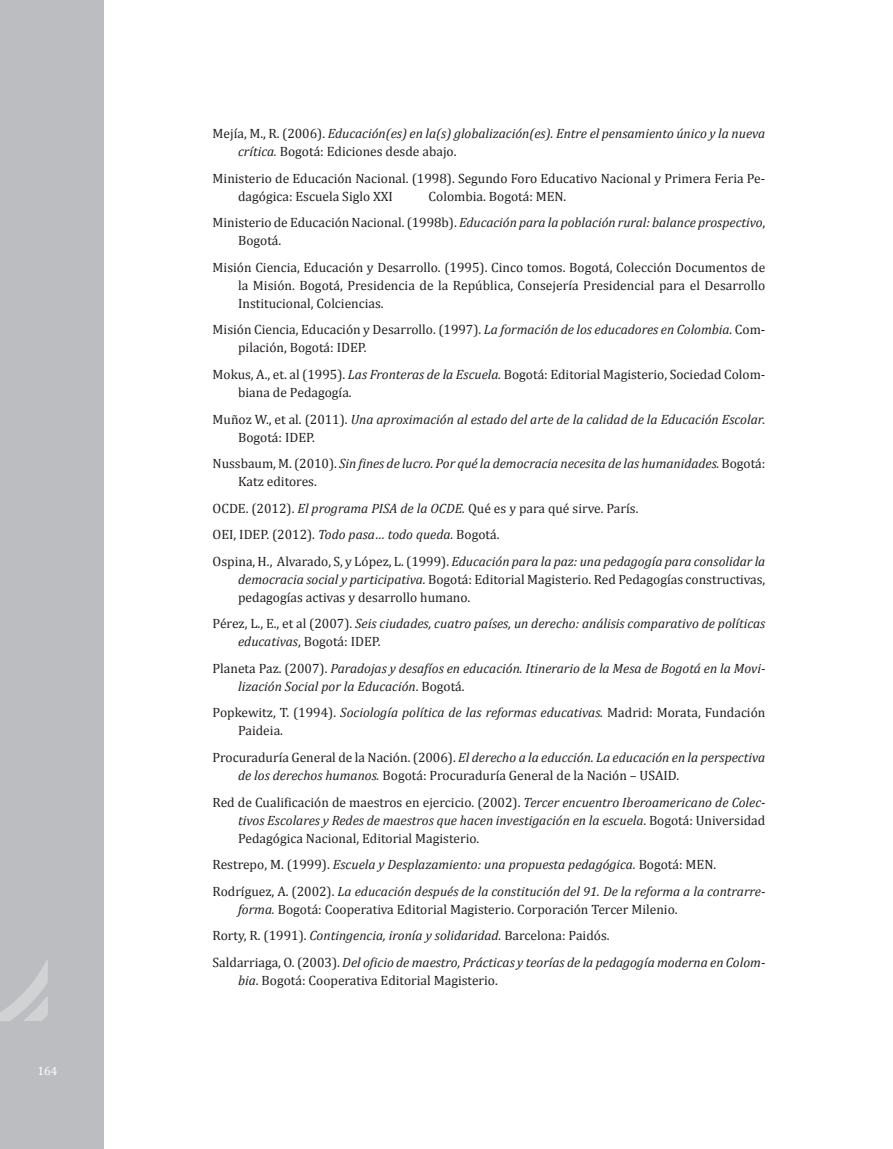
<style>
.page{position:relative;width:893px;height:1149px;background:#fff}
.page>*{position:absolute;margin:0;border:0;box-sizing:border-box;transform-origin:0 0}
.Bibliografía{font:13.5px/18px "Cambria";color:#231f20}
.Bibliografía-2{font:italic 13.5px/18px "Cambria";color:#231f20}
.t1{font:12px "Cambria";color:#fff}
.s1{font-style:normal}
.s2{font-style:italic}
</style>
<div class="page">
<div style="left:0;top:0;width:104px;height:1148px;background:#bcbdc0"></div>
<svg style="left:0;top:960px;width:48px;height:60px"></svg>
<p class="t1" style="left:37px;top:1063px;width:21px">164</p>
<p class="Bibliografía-2" style="left:238px;top:124px;width:529px;text-indent:-26px"><span class="s1">Mejía, M., R. (2006).</span> Educación(es) en la(s) globalización(es). Entre el pensamiento único y la nueva crítica. <span class="s1">Bogotá: Ediciones desde abajo.</span></p>
<p class="Bibliografía" style="left:238px;top:169px;width:529px;text-indent:-26px">Ministerio de Educación Nacional. (1998). Segundo Foro Educativo Nacional y Primera Feria Pe&shy;dagógica: Escuela Siglo XXI</p>
<p class="Bibliografía" style="left:429px;top:187px;width:139px">Colombia. Bogotá: MEN.</p>
<p class="Bibliografía-2" style="left:238px;top:213px;width:529px;text-indent:-26px"><span class="s1">Ministerio de Educación Nacional. (1998b).</span> Educación para la población rural: balance prospectivo<span class="s1">,<br>Bogotá.</span></p>
<p class="Bibliografía" style="left:238px;top:258px;width:529px;text-align:justify;text-indent:-26px">Misión Ciencia, Educación y Desarrollo. (1995). Cinco tomos. Bogotá, Colección Documentos de la Misión. Bogotá, Presidencia de la República, Consejería Presidencial para el Desarrollo Institucional, Colciencias.</p>
<p class="Bibliografía" style="left:238px;top:320px;width:529px;text-indent:-26px">Misión Ciencia, Educación y Desarrollo. (1997). <span class="s2">La formación de los educadores en Colombia.</span> Com&shy;pilación, Bogotá: IDEP.</p>
<p class="Bibliografía" style="left:238px;top:365px;width:529px;text-indent:-26px">Mokus, A., et. al (1995). <span class="s2">Las Fronteras de la Escuela.</span> Bogotá: Editorial Magisterio, Sociedad Colom&shy;biana de Pedagogía.</p>
<p class="Bibliografía-2" style="left:238px;top:409px;width:529px;text-indent:-26px"><span class="s1">Muñoz W., et al. (2011).</span> Una aproximación al estado del arte de la calidad de la Educación Escolar.<br><span class="s1">Bogotá: IDEP.</span></p>
<p class="Bibliografía-2" style="left:238px;top:454px;width:529px;text-indent:-25px"><span class="s1">Nussbaum, M. (2010).</span> Sin fines de lucro. Por qué la democracia necesita de las humanidades. <span class="s1">Bogotá:<br>Katz editores.</span></p>
<p class="Bibliografía" style="left:213px;top:499px;width:427px">OCDE. (2012). <span class="s2">El programa PISA de la OCDE.</span> Qué es y para qué sirve. París.</p>
<p class="Bibliografía" style="left:213px;top:525px;width:288px">OEI, IDEP. (2012). <span class="s2">Todo pasa… todo queda.</span> Bogotá.</p>
<p class="Bibliografía" style="left:238px;top:552px;width:529px;text-align:justify;text-indent:-26px">Ospina, H., Alvarado, S, y López, L. (1999). <span class="s2">Educación para la paz: una pedagogía para consolidar la democracia social y participativa.</span> Bogotá: Editorial Magisterio. Red Pedagogías constructivas, pedagogías activas y desarrollo humano.</p>
<p class="Bibliografía-2" style="left:238px;top:614px;width:529px;text-indent:-26px"><span class="s1">Pérez, L., E., et al (2007).</span> Seis ciudades, cuatro países, un derecho: análisis comparativo de políticas educativas<span class="s1">, Bogotá: IDEP.</span></p>
<p class="Bibliografía-2" style="left:238px;top:658px;width:529px;text-indent:-25px"><span class="s1">Planeta Paz. (2007).</span> Paradojas y desafíos en educación. Itinerario de la Mesa de Bogotá en la Movi&shy;lización Social por la Educación<span class="s1">. Bogotá.</span></p>
<p class="Bibliografía" style="left:238px;top:703px;width:529px;text-indent:-25px">Popkewitz, T. (1994). <span class="s2">Sociología política de las reformas educativas.</span> Madrid: Morata, Fundación<br>Paideia.</p>
<p class="Bibliografía" style="left:238px;top:748px;width:529px;text-indent:-26px">Procuraduría General de la Nación. (2006). <span class="s2">El derecho a la educción. La educación en la perspectiva de los derechos humanos.</span> Bogotá: Procuraduría General de la Nación – USAID.</p>
<p class="Bibliografía" style="left:238px;top:792px;width:529px;text-align:justify;text-indent:-26px">Red de Cualificación de maestros en ejercicio. (2002). <span class="s2">Tercer encuentro Iberoamericano de Colec&shy;tivos Escolares y Redes de maestros que hacen investigación en la escuela</span>. Bogotá: Universidad Pedagógica Nacional, Editorial Magisterio.</p>
<p class="Bibliografía-2" style="left:213px;top:854px;width:505px"><span class="s1">Restrepo, M. (1999).</span> Escuela y Desplazamiento: una propuesta pedagógica. <span class="s1">Bogotá: MEN.</span></p>
<p class="Bibliografía" style="left:238px;top:881px;width:529px;text-indent:-26px">Rodríguez, A. (2002). <span class="s2">La educación después de la constitución del 91. De la reforma a la contrarre&shy;forma.</span> Bogotá: Cooperativa Editorial Magisterio. Corporación Tercer Milenio.</p>
<p class="Bibliografía" style="left:213px;top:926px;width:399px">Rorty, R. (1991). <span class="s2">Contingencia, ironía y solidaridad.</span> Barcelona: Paidós.</p>
<p class="Bibliografía-2" style="left:238px;top:952px;width:529px;text-indent:-26px"><span class="s1">Saldarriaga, O. (2003).</span> Del oficio de maestro, Prácticas y teorías de la pedagogía moderna en Colom&shy;bia<span class="s1">. Bogotá: Cooperativa Editorial Magisterio.</span></p>
</div>
